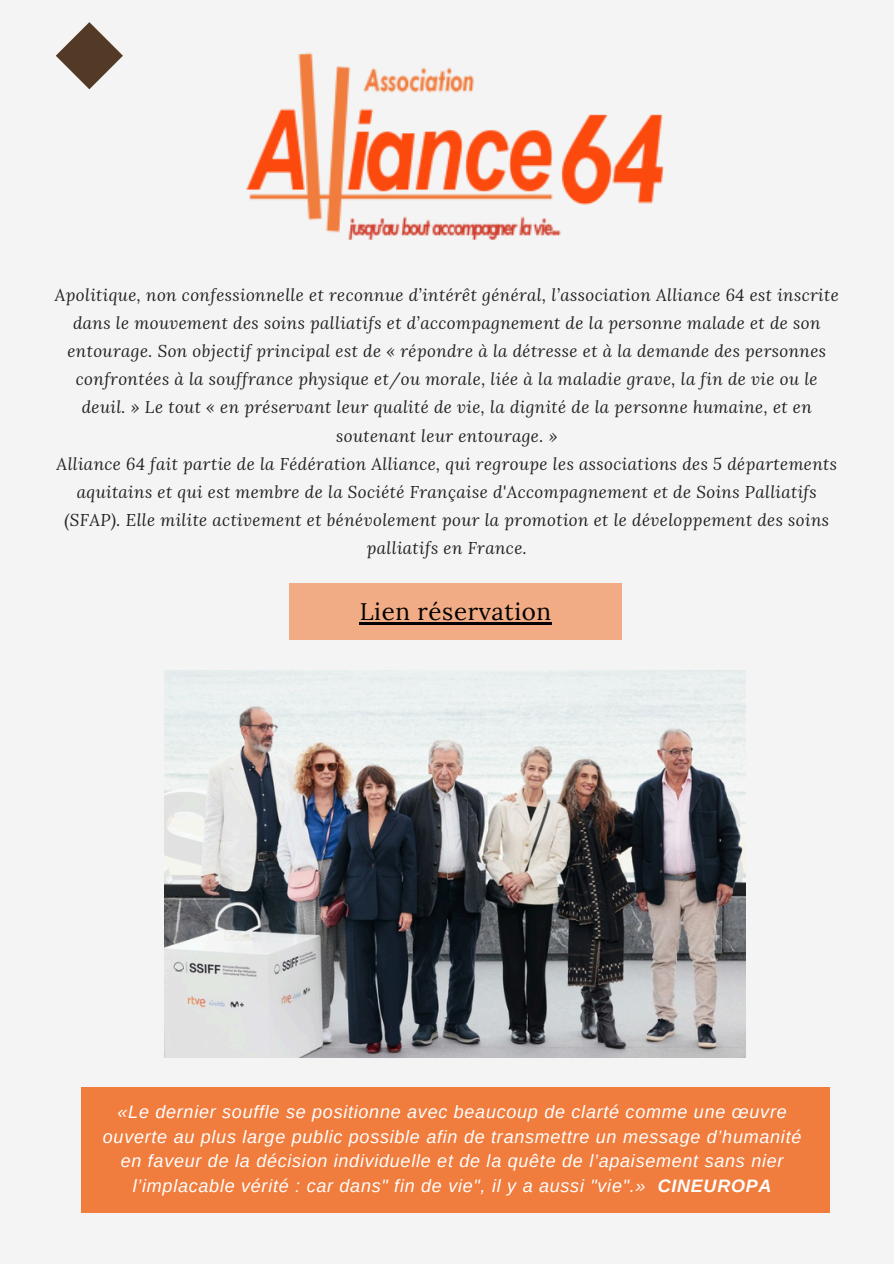
<style>
.page{position:relative;width:894px;height:1264px;background:#fff}
.page>*{position:absolute;margin:0;border:0;box-sizing:border-box;transform-origin:0 0}
.t1{font:24.15px "Lora";letter-spacing:.025em;color:#000}
.t2{font:italic 18px/24.8px "Arimo";letter-spacing:.04em;color:#fff;text-align:center}
.t3{font:italic 16.95px/28.2px "Lora";letter-spacing:.025em;color:#222;text-align:center}
.s1{font-weight:700}
</style>
<div class="page">
<div style="left:0;top:0;width:893px;height:1263px;background:#f4f4f4"></div>
<svg style="left:56px;top:22px;width:67px;height:67px"></svg>
<div style="left:289px;top:583px;width:332px;height:56px;background:#f1ac86"></div>
<hr style="left:359px;top:622px;width:192px;height:2px;background:#000">
<img style="left:246px;top:52px;width:418px;height:188px">
<div style="left:81px;top:1087px;width:748px;height:125px;background:#f07c3d"></div>
<img style="left:165px;top:670px;width:580px;height:387px">
<p class="t3" style="left:55px;top:280px;width:785px">Apolitique, non confessionnelle et reconnue d’intérêt général, l’association Alliance 64 est inscrite dans le mouvement des soins palliatifs et d’accompagnement de la personne malade et de son entourage. Son objectif principal est de « répondre à la détresse et à la demande des personnes confrontées à la souffrance physique et/ou morale, liée à la maladie grave, la fin de vie ou le deuil. » Le tout « en préservant leur qualité de vie, la dignité de la personne humaine, et en soutenant leur entourage. »</p>
<p class="t3" style="left:57px;top:449px;width:781px">Alliance 64 fait partie de la Fédération Alliance, qui regroupe les associations des 5 départements aquitains et qui est membre de la Société Française d'Accompagnement et de Soins Palliatifs (SFAP). Elle milite activement et bénévolement pour la promotion et le développement des soins palliatifs en France.</p>
<p class="t1" style="left:359px;top:596px;width:193px">Lien réservation</p>
<p class="t2" style="left:103px;top:1099px;width:699px">«Le dernier souffle se positionne avec beaucoup de clarté comme une œuvre ouverte au plus large public possible afin de transmettre un message d’humanité en faveur de la décision individuelle et de la quête de l’apaisement sans nier l’implacable vérité : car dans" fin de vie", il y a aussi "vie".» <span class="s1">CINEUROPA</span></p>
</div>
